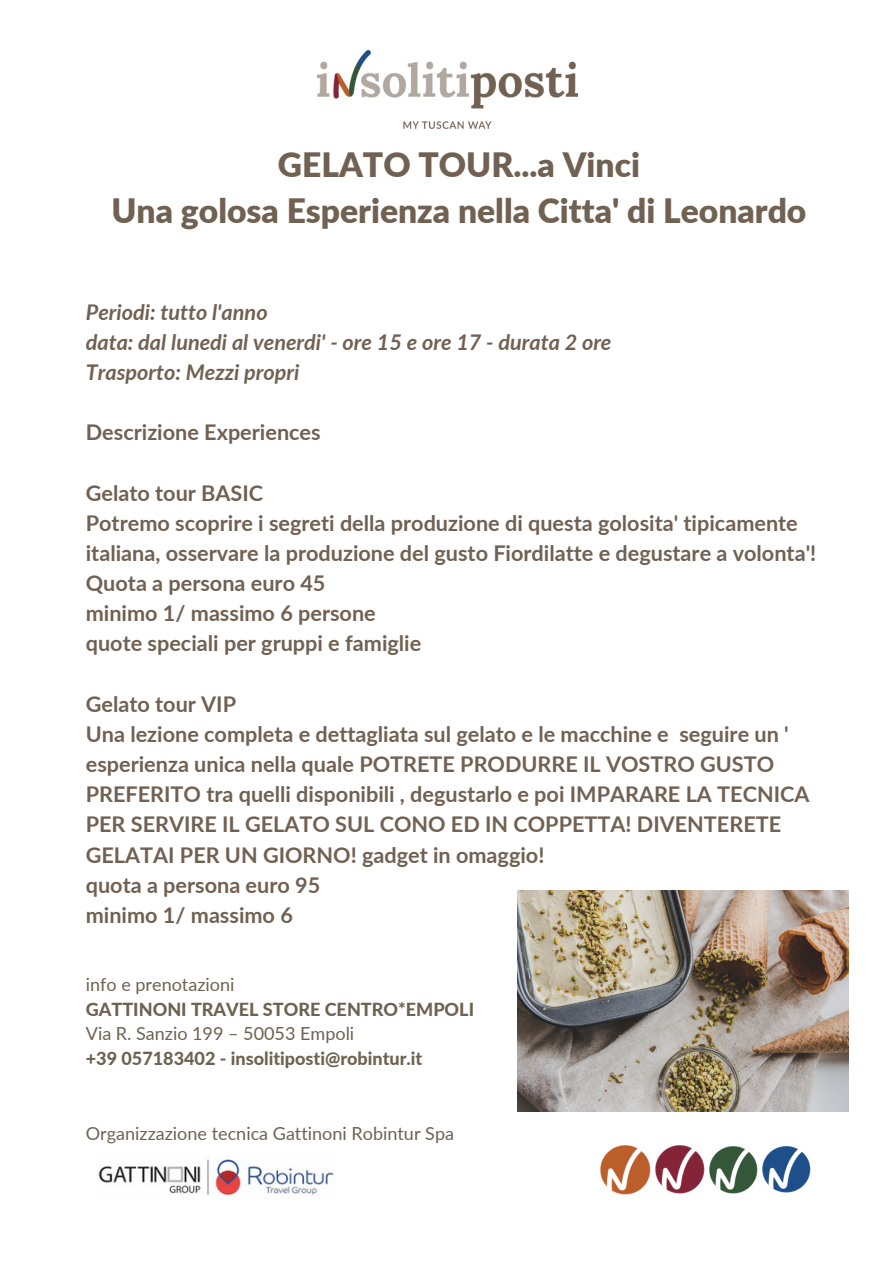
<style>
.page{position:relative;width:894px;height:1264px;background:#fff}
.page>*{position:absolute;margin:0;border:0;box-sizing:border-box;transform-origin:0 0}
.t1{font:900 33.6px "Lato";color:#716152}
.t2{font:700 21.6px/30.2px "Lato";color:#716152}
.t3{font:italic 700 21.6px "Lato";color:#716152}
.t4{font:18px "Lato";color:#6e6251}
.t5{font:800 18px "Lato";color:#6e6251}
</style>
<div class="page">
<img style="left:317px;top:50px;width:260px;height:78px">
<img style="left:709px;top:1146px;width:49px;height:48px">
<img style="left:762px;top:1146px;width:49px;height:47px">
<img style="left:655px;top:1145px;width:50px;height:49px">
<img style="left:600px;top:1145px;width:51px;height:50px">
<img style="left:98px;top:1159px;width:236px;height:37px">
<img style="left:517px;top:890px;width:331px;height:221px">
<p class="t1" style="left:278px;top:144px;width:363px">GELATO TOUR...a Vinci</p>
<p class="t1" style="left:111px;top:190px;width:696px">Una golosa Esperienza nella Citta' di Leonardo</p>
<p class="t3" style="left:86px;top:298px;width:183px">Periodi: tutto l'anno</p>
<p class="t3" style="left:86px;top:328px;width:527px">data: dal lunedi al venerdi' - ore 15 e ore 17 - durata 2 ore</p>
<p class="t3" style="left:86px;top:358px;width:215px">Trasporto: Mezzi propri</p>
<p class="t2" style="left:86px;top:417px;width:236px">Descrizione Experiences</p>
<p class="t2" style="left:86px;top:477px;width:179px">Gelato tour BASIC</p>
<p class="t2" style="left:86px;top:507px;width:731px">Potremo scoprire i segreti della produzione di questa golosita' tipicamente italiana, osservare la produzione del gusto Fiordilatte e degustare a volonta'!</p>
<p class="t2" style="left:86px;top:567px;width:241px">Quota a persona euro 45</p>
<p class="t2" style="left:86px;top:597px;width:291px">minimo 1/ massimo 6 persone</p>
<p class="t2" style="left:86px;top:628px;width:337px">quote speciali per gruppi e famiglie</p>
<p class="t2" style="left:86px;top:688px;width:152px">Gelato tour VIP</p>
<p class="t2" style="left:86px;top:718px;width:725px">Una lezione completa e dettagliata sul gelato e le macchine e seguire un ' esperienza unica nella quale POTRETE PRODURRE IL VOSTRO GUSTO PREFERITO tra quelli disponibili , degustarlo e poi IMPARARE LA TECNICA PER SERVIRE IL GELATO SUL CONO ED IN COPPETTA! DIVENTERETE GELATAI PER UN GIORNO! gadget in omaggio!</p>
<p class="t2" style="left:86px;top:869px;width:236px">quota a persona euro 95</p>
<p class="t2" style="left:86px;top:899px;width:208px">minimo 1/ massimo 6</p>
<p class="t4" style="left:86px;top:973px;width:150px">info e prenotazioni</p>
<p class="t5" style="left:86px;top:997px;width:390px">GATTINONI TRAVEL STORE CENTRO*EMPOLI</p>
<p class="t4" style="left:86px;top:1022px;width:270px">Via R. Sanzio 199 – 50053 Empoli</p>
<p class="t5" style="left:86px;top:1047px;width:338px">+39 057183402 - insolitiposti@robintur.it</p>
<p class="t4" style="left:86px;top:1121px;width:369px">Organizzazione tecnica Gattinoni Robintur Spa</p>
</div>
